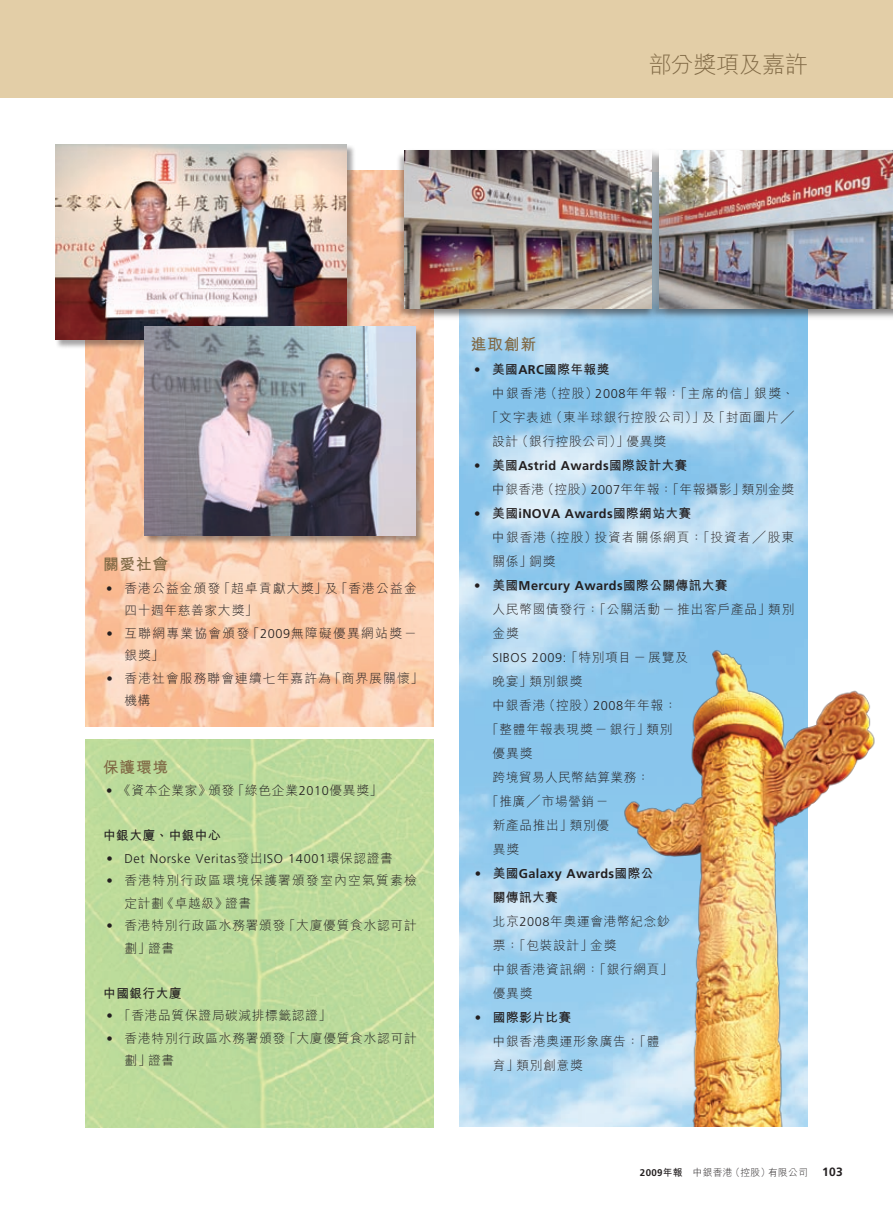
<style>
.page{position:relative;width:893px;height:1212px;background:#fff}
.page>*{position:absolute;margin:0;border:0;box-sizing:border-box;transform-origin:0 0}
.t1{font:300 23.25px "M Hei HK";letter-spacing:-.025em;color:#806945}
.t2{font:700 15.75px "M Hei HK";letter-spacing:.05em;color:#806945}
.t3{font:300 12.75px/24px "M Hei HK";letter-spacing:.055em;color:#231f20}
.t4{font:700 12.75px "Frutiger LT Std";letter-spacing:.03em;color:#231f20}
.t5{font:300 12.75px/22.5px "M Hei HK";letter-spacing:.1em;color:#231f20}
.t6{font:300 12.75px "Frutiger LT Std";letter-spacing:.05em;color:#231f20}
.t7{font:300 12.75px "M Hei HK";letter-spacing:.03em;color:#231f20}
.t8{font:300 12.75px/22.5px "M Hei HK";letter-spacing:.09em;color:#231f20}
.t9{font:300 12.75px/22.5px "M Hei HK";letter-spacing:.095em;color:#231f20}
.t10{font:300 12.75px/24px "M Hei HK";letter-spacing:.075em;color:#231f20}
.t11{font:700 12.75px "M Hei HK";letter-spacing:.03em;color:#231f20}
.t12{font:300 12.75px/22.5px "M Hei HK";letter-spacing:.085em;color:#231f20}
.t13{font:300 9.75px "M Hei HK";letter-spacing:.03em;color:#231f20}
.s1{font-family:"Frutiger LT Std"}
.s2{font-family:"M Hei HK"}
.s3{font-weight:700}
.s4{font-family:"Frutiger LT Std";font-weight:700}
.s5{font-family:"Frutiger LT Std";font-weight:700;font-size:12px}
</style>
<div class="page">
<div style="left:0;top:0;width:893px;height:98px;background:#e3cea7"></div>
<img style="left:85px;top:170px;width:349px;height:557px">
<div style="left:400px;top:146px;width:493px;height:180px;background:#231f20;opacity:.4"></div>
<div style="left:396px;top:151px;width:261px;height:172px;background:#231f20;opacity:.3"></div>
<img style="left:405px;top:151px;width:246px;height:157px">
<div style="left:651px;top:151px;width:242px;height:172px;background:#231f20;opacity:.3"></div>
<img style="left:659px;top:151px;width:234px;height:157px">
<div style="left:55px;top:144px;width:305px;height:210px;background:#231f20;opacity:.4"></div>
<img style="left:55px;top:145px;width:292px;height:195px">
<div style="left:144px;top:326px;width:285px;height:223px;background:#231f20;opacity:.4"></div>
<img style="left:145px;top:327px;width:270px;height:209px">
<img style="left:620px;top:632px;width:255px;height:495px">
<h1 class="t1" style="left:648px;top:48px;width:161px">部分獎項及嘉許</h1>
<p class="t2" style="left:103px;top:553px;width:67px">關愛社會</p>
<p class="t8" style="left:124px;top:576px;width:294px;text-indent:-18px"><span class="s1">•</span> 香港公益金頒發「超卓貢獻大獎」及「香港公益金四十週年慈善家大獎」</p>
<p class="t5" style="left:125px;top:621px;width:294px;text-indent:-18px"><span class="s1">•</span> 互聯網專業協會頒發「<span class="s1">2009</span>無障礙優異網站獎－銀獎」</p>
<p class="t12" style="left:125px;top:666px;width:300px;text-indent:-18px"><span class="s1">•</span> 香港社會服務聯會連續七年嘉許為「商界展關懷」機構</p>
<p class="t2" style="left:103px;top:755px;width:67px">保護環境</p>
<p class="t3" style="left:106px;top:778px;width:278px"><span class="s1">•</span> 《資本企業家》頒發「綠色企業<span class="s1">2010</span>優異獎」</p>
<p class="t11" style="left:103px;top:826px;width:119px">中銀大廈、中銀中心</p>
<p class="t6" style="left:106px;top:851px;width:288px">• det norske Veritas<span class="s2">發出</span>isO 14001<span class="s2">環保認證書</span></p>
<p class="t9" style="left:124px;top:869px;width:294px;text-indent:-18px"><span class="s1">•</span> 香港特別行政區環境保護署頒發室內空氣質素檢定計劃《卓越級》證書</p>
<p class="t3" style="left:125px;top:914px;width:294px;line-height:22.5px;text-indent:-18px"><span class="s1">•</span> 香港特別行政區水務署頒發「大廈優質食水認可計劃」證書</p>
<p class="t11" style="left:103px;top:984px;width:80px">中國銀行大廈</p>
<p class="t3" style="left:106px;top:1003px;width:226px"><span class="s1">•</span> 「香港品質保證局碳減排標籤認證」</p>
<p class="t3" style="left:125px;top:1026px;width:294px;line-height:22.5px;text-indent:-18px"><span class="s1">•</span> 香港特別行政區水務署頒發「大廈優質食水認可計劃」證書</p>
<p class="t2" style="left:471px;top:333px;width:67px">進取創新</p>
<p class="t11" style="left:474px;top:360px;width:137px"><span class="s1">•</span> 美國<span class="s1">ARC</span>國際年報獎</p>
<p class="t5" style="left:492px;top:382px;width:303px">中銀香港（控股）<span class="s1">2008</span>年年報：「主席的信」銀獎、</p>
<p class="t3" style="left:486px;top:405px;width:310px">「文字表述（東半球銀行控股公司）」及「封面圖片 ╱</p>
<p class="t3" style="left:492px;top:429px;width:175px">設計（銀行控股公司）」優異獎</p>
<p class="t4" style="left:474px;top:458px;width:215px">• <span class="s2">美國</span>Astrid Awards<span class="s2">國際設計大賽</span></p>
<p class="t7" style="left:492px;top:480px;width:303px">中銀香港（控股）<span class="s1">2007</span>年年報：「年報攝影」類別金獎</p>
<p class="t4" style="left:474px;top:506px;width:219px">• <span class="s2">美國</span>iNOVA Awards<span class="s2">國際網站大賽</span></p>
<p class="t10" style="left:492px;top:525px;width:303px">中銀香港（控股）投資者關係網頁：「投資者╱股東關係」銅獎</p>
<p class="t4" style="left:474px;top:578px;width:255px">• <span class="s2">美國</span>Mercury Awards<span class="s2">國際公關傳訊大賽</span></p>
<p class="t3" style="left:492px;top:597px;width:303px">人民幣國債發行：「公關活動－推出客戶產品」類別金獎</p>
<p class="t6" style="left:492px;top:650px;width:197px">sibOs 2009:<span class="s2">「特別項目－展覽及</span></p>
<p class="t3" style="left:493px;top:669px;width:91px">晚宴」類別銀獎</p>
<p class="t3" style="left:493px;top:693px;width:186px">中銀香港（控股）<span class="s1">2008</span>年年報：</p>
<p class="t3" style="left:486px;top:717px;width:188px">「整體年報表現獎－銀行」類別</p>
<p class="t3" style="left:493px;top:741px;width:41px">優異獎</p>
<p class="t7" style="left:493px;top:768px;width:158px">跨境貿易人民幣結算業務：</p>
<p class="t3" style="left:486px;top:789px;width:124px">「推廣╱市場營銷－</p>
<p class="t3" style="left:493px;top:813px;width:118px">新產品推出」類別優</p>
<p class="t3" style="left:493px;top:837px;width:28px">異獎</p>
<p class="t4" style="left:475px;top:866px;width:180px">• <span class="s2">美國</span>Galaxy Awards<span class="s2">國際公</span></p>
<p class="t3" style="left:493px;top:885px;width:182px"><span class="s3">關傳訊大賽<br></span>北京<span class="s1">2008</span>年奧運會港幣紀念鈔票：「包裝設計」金獎<br>中銀香港資訊網：「銀行網頁」優異獎</p>
<p class="t3" style="left:493px;top:1005px;width:168px;text-indent:-18px"><span class="s4">•</span> <span class="s3">國際影片比賽<br></span>中銀香港奧運形象廣告：「體育」類別創意獎</p>
<p class="t13" style="left:640px;top:1166px;width:204px"><span class="s4">2009</span><span class="s3">年報</span> 中銀香港（控股）有限公司 <span class="s5">103</span></p>
</div>
